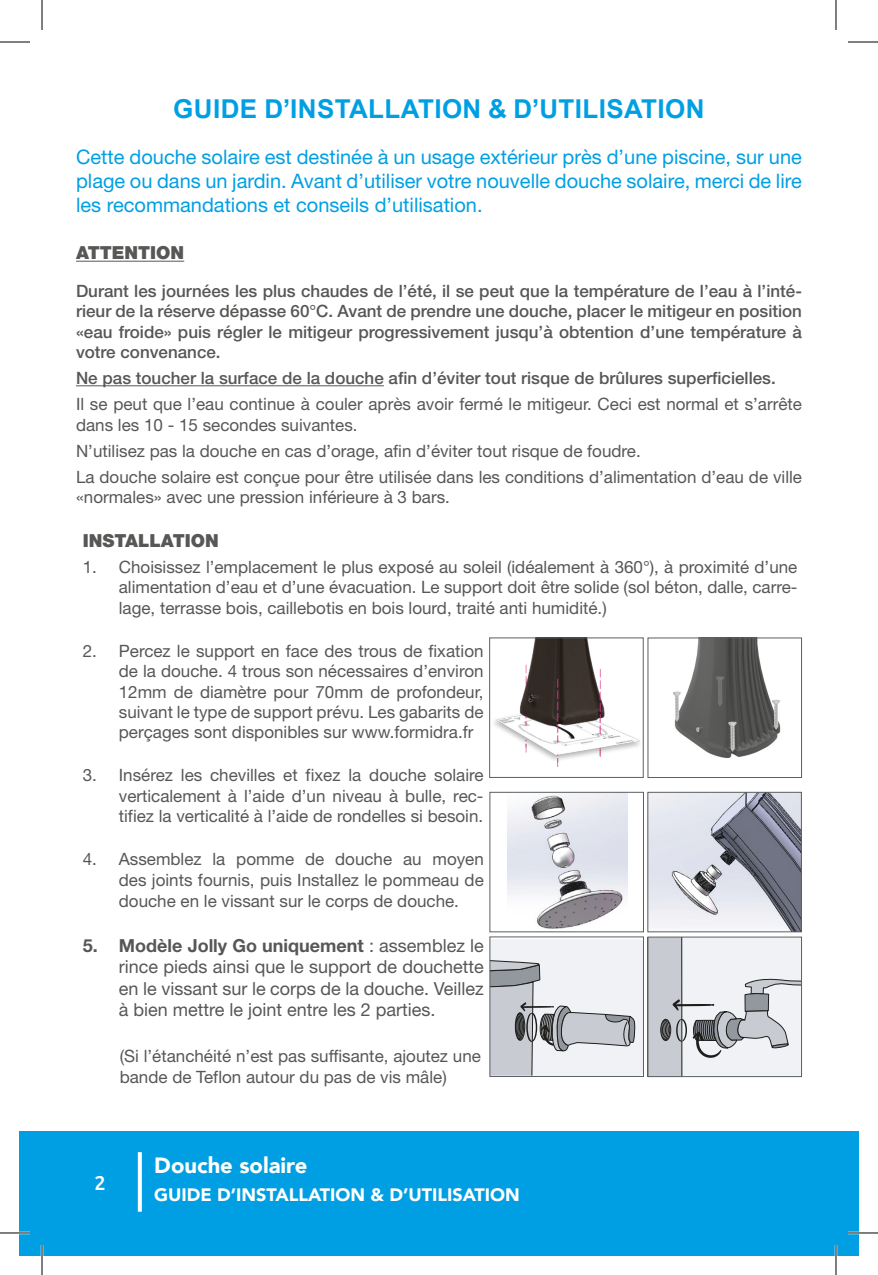
<style>
.page{position:relative;width:878px;height:1275px;background:#fff}
.page>*{position:absolute;margin:0;border:0;box-sizing:border-box;transform-origin:0 0}
.t1{font:700 26px "Arial";letter-spacing:.015em;color:#009fe3}
.t2{font:900 22px "Avenir";color:#fff}
.t3{font:20px/24px "Helvetica Neue";color:#009fe3;text-align:justify}
.t4{font:500 20px "Ubuntu";color:#fff}
.t5{font:18px/21.6px "Helvetica Neue";color:#575756;text-align:justify}
.t6{font:900 18px "Avenir";color:#fff}
.t7{font:900 18px "Helvetica Neue";color:#575756}
.t8{font:17px/20.4px "Helvetica Neue";color:#575756;text-align:justify}
.t9{font:500 17px/20.4px "Helvetica Neue";color:#575756;text-align:justify}
.s1{font-weight:700}
</style>
<div class="page">
<div style="left:19px;top:1131px;width:839px;height:124px;background:#009fe3"></div>
<svg style="left:138px;top:1152px;width:4px;height:59px"></svg>
<hr style="left:76px;top:261px;width:108px;height:1px;background:#575756">
<hr style="left:76px;top:385px;width:308px;height:1px;background:#575756">
<img style="left:673px;top:639px;width:108px;height:120px">
<div style="left:647px;top:637px;width:155px;height:141px;border:1px solid #595f62"></div>
<img style="left:649px;top:794px;width:151px;height:136px">
<div style="left:647px;top:792px;width:155px;height:140px;border:1px solid #595f62"></div>
<div style="left:647px;top:936px;width:155px;height:141px;border:1px solid #595f62"></div>
<img style="left:508px;top:794px;width:120px;height:135px">
<div style="left:489px;top:792px;width:155px;height:140px;border:1px solid #595f62"></div>
<svg style="left:491px;top:937px;width:310px;height:139px"></svg>
<div style="left:489px;top:936px;width:155px;height:141px;border:1px solid #595f62"></div>
<img style="left:494px;top:639px;width:146px;height:128px">
<div style="left:489px;top:637px;width:154px;height:141px;border:1px solid #595f62"></div>
<hr style="left:0;top:1231px;width:30px;height:3px;background:#fff">
<hr style="left:848px;top:1231px;width:30px;height:3px;background:#fff">
<hr style="left:41px;top:1245px;width:2px;height:30px;background:#fff">
<hr style="left:834px;top:1245px;width:3px;height:30px;background:#fff">
<hr style="left:0;top:42px;width:30px;height:1px;background:#000">
<hr style="left:848px;top:42px;width:30px;height:1px;background:#000">
<hr style="left:0;top:1232px;width:30px;height:1px;background:#000">
<hr style="left:848px;top:1232px;width:30px;height:1px;background:#000">
<hr style="left:42px;top:0;width:1px;height:30px;background:#000">
<hr style="left:42px;top:1245px;width:1px;height:30px;background:#000">
<hr style="left:835px;top:0;width:1px;height:30px;background:#000">
<hr style="left:835px;top:1245px;width:1px;height:30px;background:#000">
<p class="t1" style="left:173px;top:90px;width:533px">GUIDE D’INSTALLATION &amp; D’UTILISATION</p>
<p class="t3" style="left:76px;top:144px;width:727px">Cette douche solaire est destinée à un usage extérieur près d’une piscine, sur une plage ou dans un jardin. Avant d’utiliser votre nouvelle douche solaire, merci de lire les recommandations et conseils d’utilisation.</p>
<p class="t7" style="left:76px;top:242px;width:110px">ATTENTION</p>
<p class="t9" style="left:76px;top:280px;width:727px">Durant les journées les plus chaudes de l’été, il se peut que la température de l’eau à l’inté&shy;rieur de la réserve dépasse 60°C. Avant de prendre une douche, placer le mitigeur en position «eau froide» puis régler le mitigeur progressivement jusqu’à obtention d’une température à votre convenance.</p>
<p class="t9" style="left:76px;top:368px;width:701px">Ne pas toucher la surface de la douche afin d’éviter tout risque de brûlures superficielles.</p>
<p class="t8" style="left:76px;top:394px;width:727px">Il se peut que l’eau continue à couler après avoir fermé le mitigeur. Ceci est normal et s’arrête dans les 10 - 15 secondes suivantes.</p>
<p class="t8" style="left:76px;top:440px;width:566px">N’utilisez pas la douche en cas d’orage, afin d’éviter tout risque de foudre.</p>
<p class="t8" style="left:76px;top:466px;width:727px">La douche solaire est conçue pour être utilisée dans les conditions d’alimentation d’eau de ville «normales» avec une pression inférieure à 3 bars.</p>
<p class="t7" style="left:83px;top:529px;width:137px">INSTALLATION</p>
<p class="t8" style="left:119px;top:556px;width:680px;text-indent:-36px">1. Choisissez l’emplacement le plus exposé au soleil (idéalement à 360°), à proximité d’une alimentation d’eau et d’une évacuation. Le support doit être solide (sol béton, dalle, carre&shy;lage, terrasse bois, caillebotis en bois lourd, traité anti humidité.)</p>
<p class="t8" style="left:119px;top:640px;width:366px;text-indent:-36px">2. Percez le support en face des trous de fixation de la douche. 4 trous son nécessaires d’environ 12mm de diamètre pour 70mm de profondeur, suivant le type de support prévu. Les gabarits de perçages sont disponibles sur www.formidra.fr</p>
<p class="t8" style="left:119px;top:765px;width:366px;text-indent:-36px">3. Insérez les chevilles et fixez la douche solaire verticalement à l’aide d’un niveau à bulle, rec&shy;tifiez la verticalité à l’aide de rondelles si besoin.</p>
<p class="t8" style="left:119px;top:848px;width:366px;line-height:21px;text-indent:-36px">4. Assemblez la pomme de douche au moyen des joints fournis, puis Installez le pommeau de douche en le vissant sur le corps de douche.</p>
<p class="t5" style="left:119px;top:934px;width:366px;text-indent:-36px"><span class="s1">5. Modèle Jolly Go uniquement</span> : assemblez le rince pieds ainsi que le support de douchette en le vissant sur le corps de la douche. Veillez à bien mettre le joint entre les 2 parties.</p>
<p class="t8" style="left:120px;top:1046px;width:363px">(Si l’étanchéité n’est pas suffisante, ajoutez une bande de Teflon autour du pas de vis mâle)</p>
<p class="t4" style="left:94px;top:1170px;width:13px">2</p>
<p class="t2" style="left:154px;top:1146px;width:155px">Douche solaire</p>
<p class="t6" style="left:154px;top:1179px;width:367px">GUIDE D’INSTALLATION &amp; D’UTILISATION</p>
</div>
